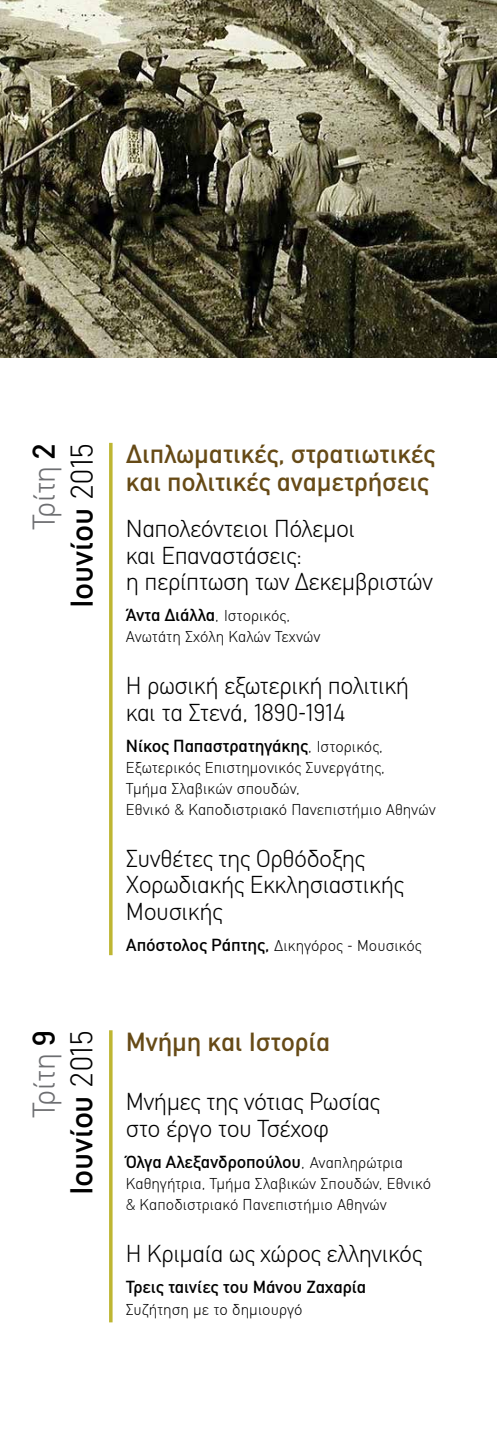
<style>
.page{position:relative;width:497px;height:1439px;background:#fff}
.page>*{position:absolute;margin:0;border:0;box-sizing:border-box;transform-origin:0 0}
.t1{font:500 31.5px/37.8px "CFDIN Std";letter-spacing:-.01em;color:#000;text-align:right}
.t2{font:500 26.25px/28px "CFDIN Std";letter-spacing:-.01em;color:#664a16}
.t3{font:300 24.5px/26.2px "CFDIN Std";letter-spacing:-.02em;color:#000}
.t4{font:500 17.5px "CFDIN Std";letter-spacing:-.01em;color:#000}
.t5{font:300 15.75px/21px "CFDIN Std";letter-spacing:.005em;color:#000}
.s1{font-weight:300;color:#6d6e71}
.s2{font-weight:300}
.s3{font-weight:500;font-size:17.5px}
.s4{font-weight:300;font-size:15.75px}
</style>
<div class="page">
<hr style="left:109px;top:1030px;width:3px;height:292px;background:#beb632">
<hr style="left:109px;top:443px;width:3px;height:512px;background:#beb632">
<img style="left:0;top:0;width:496px;height:357px">
<h1 class="t1" style="left:25px;top:608px;width:166px;rotate:-90deg"><span class="s1">Τρίτη</span> 2<br>Ιουνίου <span class="s2">2015</span></h1>
<h1 class="t1" style="left:24px;top:1195px;width:166px;rotate:-90deg"><span class="s1">Τρίτη</span> 9<br>Ιουνίου <span class="s2">2015</span></h1>
<h2 class="t2" style="left:126px;top:440px;width:310px">Διπλωματικές, στρατιωτικές και πολιτικές αναμετρήσεις</h2>
<h3 class="t3" style="left:126px;top:516px;width:308px">Ναπολεόντειοι Πόλεμοι<br>και Επαναστάσεις:<br>η περίπτωση των Δεκεμβριστών</h3>
<p class="t5" style="left:126px;top:605px;width:196px"><span class="s3">Άντα Διάλλα</span>, Ιστορικός,<br>Ανωτάτη Σχόλη Καλών Τεχνών</p>
<h3 class="t3" style="left:126px;top:673px;width:284px">Η ρωσική εξωτερική πολιτική και τα Στενά, 1890-1914</h3>
<p class="t4" style="left:126px;top:736px;width:258px">Nίκος Παπαστρατηγάκης<span class="s4">, Ιστορικός,</span></p>
<p class="t5" style="left:126px;top:757px;width:311px">Εξωτερικός Επιστημονικός Συνεργάτης,<br>Τμήμα Σλαβικών σπουδών,<br>Εθνικό &amp; Καποδιστριακό Πανεπιστήμιο Αθηνών</p>
<h3 class="t3" style="left:126px;top:845px;width:279px">Συνθέτες της Ορθόδοξης<br>Χορωδιακής Εκκλησιαστικής<br>Μουσικής</h3>
<p class="t5" style="left:126px;top:935px;width:297px"><span class="s3">Απόστολος Ράπτης,</span> Δικηγόρος - Μουσικός</p>
<h2 class="t2" style="left:126px;top:1027px;width:206px">Μνήμη και Ιστορία</h2>
<h3 class="t3" style="left:126px;top:1088px;width:255px">Μνήμες της νότιας Ρωσίας στο έργο του Τσέχοφ</h3>
<p class="t4" style="left:126px;top:1152px;width:278px">Όλγα Αλεξανδροπούλου<span class="s4">, Αναπληρώτρια</span></p>
<p class="t5" style="left:126px;top:1173px;width:306px">Καθηγήτρια, Τμήμα Σλαβικών Σπουδών, Εθνικό &amp; Καποδιστριακό Πανεπιστήμιο Αθηνών</p>
<h3 class="t3" style="left:126px;top:1240px;width:297px">Η Κριμαία ως χώρος ελληνικός</h3>
<p class="t4" style="left:126px;top:1277px;width:242px">Τρεις ταινίες του Μάνου Ζαχαρία</p>
<p class="t5" style="left:126px;top:1298px;width:178px">Συζήτηση με το δημιουργό</p>
</div>
